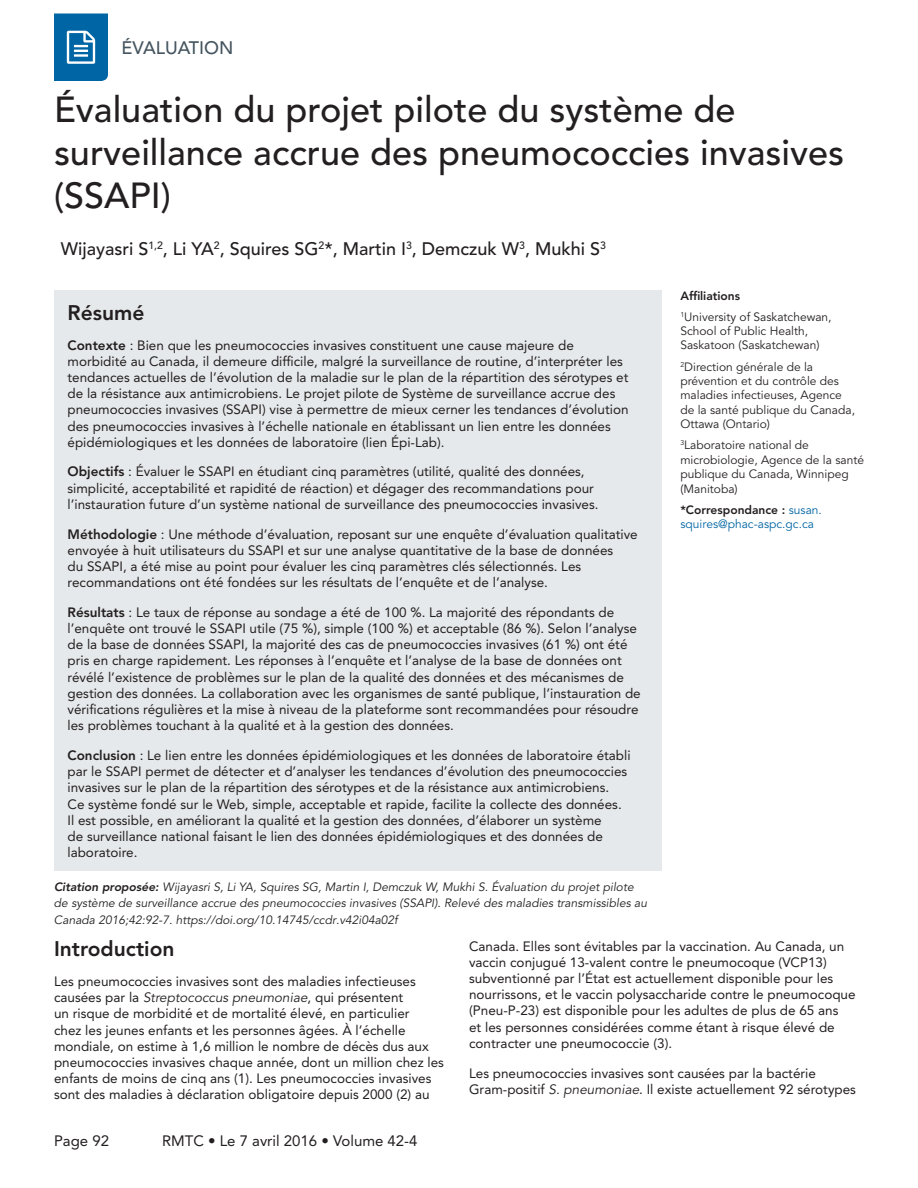
<style>
.page{position:relative;width:918px;height:1188px;background:#fff}
.page>*{position:absolute;margin:0;border:0;box-sizing:border-box;transform-origin:0 0}
.A_-_Title{font:500 36px/43.2px "Avenir LT Std";color:#231f20}
.A_-_H2{font:800 21px "Avenir LT Std";color:#231f20}
.A_-_Names{font:500 18px "Avenir LT Std";color:#231f20}
.t1{font:500 18px "Avenir LT Std";color:#45555f}
.Footer_-_Left__Page{font:15px "Avenir LT Std";color:#231f20}
.A_-_Body{font:13.5px/16.2px "Avenir LT Std";color:#231f20}
.A_-_Sidebar{font:12px/14.4px "Avenir LT Std";color:#231f20}
.A_-_Suggested_Citati{font:italic 12px/16.5px "Avenir LT Std";color:#231f20}
.A_-_Sidebar-2{font:12px/14.4px "Avenir LT Std";color:#0065a4}
.A_-_Sidebar-3{font:800 12px "Avenir LT Std";color:#231f20}
.s1{font-weight:800}
.s2{font-weight:800;color:#231f20}
.s3{font-style:italic}
</style>
<div class="page">
<svg style="left:54px;top:14px;width:54px;height:67px;background:#1c76ae"></svg>
<div style="left:54px;top:290px;width:608px;height:581px;background:#e6e9eb"></div>
<h3 class="t1" style="left:122px;top:37px;width:113px">ÉVALUATION</h3>
<p class="A_-_Title" style="left:54px;top:89px;width:792px">Évaluation du projet pilote du système de surveillance accrue des pneumococcies invasives (SSAPI)</p>
<p class="A_-_Names" style="left:61px;top:238px;width:547px">Wijayasri S<sup>1,2</sup>, Li YA<sup>2</sup>, Squires SG<sup>2</sup>*, Martin I<sup>3</sup>, Demczuk W<sup>3</sup>, Mukhi S<sup>3</sup></p>
<p class="A_-_H2" style="left:68px;top:300px;width:78px">Résumé</p>
<p class="A_-_Body" style="left:68px;top:337px;width:563px"><span class="s1">Contexte</span> : Bien que les pneumococcies invasives constituent une cause majeure de morbidité au Canada, il demeure difficile, malgré la surveillance de routine, d’interpréter les tendances actuelles de l’évolution de la maladie sur le plan de la répartition des sérotypes et de la résistance aux antimicrobiens. Le projet pilote de Système de surveillance accrue des pneumococcies invasives (SSAPI) vise à permettre de mieux cerner les tendances d’évolution des pneumococcies invasives à l’échelle nationale en établissant un lien entre les données épidémiologiques et les données de laboratoire (lien Épi-Lab).</p>
<p class="A_-_Body" style="left:68px;top:464px;width:533px"><span class="s1">Objectifs</span> : Évaluer le SSAPI en étudiant cinq paramètres (utilité, qualité des données, simplicité, acceptabilité et rapidité de réaction) et dégager des recommandations pour l’instauration future d’un système national de surveillance des pneumococcies invasives.</p>
<p class="A_-_Body" style="left:68px;top:526px;width:572px"><span class="s1">Méthodologie</span> : Une méthode d’évaluation, reposant sur une enquête d’évaluation qualitative envoyée à huit utilisateurs du SSAPI et sur une analyse quantitative de la base de données<br>du SSAPI, a été mise au point pour évaluer les cinq paramètres clés sélectionnés. Les recommandations ont été fondées sur les résultats de l’enquête et de l’analyse.</p>
<p class="A_-_Body" style="left:68px;top:604px;width:575px"><span class="s1">Résultats</span> : Le taux de réponse au sondage a été de 100 %. La majorité des répondants de l’enquête ont trouvé le SSAPI utile (75 %), simple (100 %) et acceptable (86 %). Selon l’analyse de la base de données SSAPI, la majorité des cas de pneumococcies invasives (61 %) ont été pris en charge rapidement. Les réponses à l’enquête et l’analyse de la base de données ont révélé l’existence de problèmes sur le plan de la qualité des données et des mécanismes de gestion des données. La collaboration avec les organismes de santé publique, l’instauration de vérifications régulières et la mise à niveau de la plateforme sont recommandées pour résoudre les problèmes touchant à la qualité et à la gestion des données.</p>
<p class="A_-_Body" style="left:68px;top:747px;width:565px"><span class="s1">Conclusion</span> : Le lien entre les données épidémiologiques et les données de laboratoire établi par le SSAPI permet de détecter et d’analyser les tendances d’évolution des pneumococcies invasives sur le plan de la répartition des sérotypes et de la résistance aux antimicrobiens.<br>Ce système fondé sur le Web, simple, acceptable et rapide, facilite la collecte des données.<br>Il est possible, en améliorant la qualité et la gestion des données, d’élaborer un système<br>de surveillance national faisant le lien des données épidémiologiques et des données de laboratoire.</p>
<p class="A_-_Suggested_Citati" style="left:54px;top:879px;width:595px"><span class="s1">Citation proposée:</span> Wijayasri S, Li YA, Squires SG, Martin I, Demczuk W, Mukhi S. Évaluation du projet pilote de système de surveillance accrue des pneumococcies invasives (SSAPI). Relevé des maladies transmissibles au<br>Canada 2016;42:92-7. https://doi.org/10.14745/ccdr.v42i04a02f</p>
<p class="A_-_Sidebar-3" style="left:680px;top:288px;width:61px">Affiliations</p>
<p class="A_-_Sidebar" style="left:680px;top:310px;width:153px"><sup>1</sup>University of Saskatchewan,<br>School of Public Health,<br>Saskatoon (Saskatchewan)</p>
<p class="A_-_Sidebar" style="left:680px;top:360px;width:176px"><sup>2</sup>Direction générale de la prévention et du contrôle des maladies infectieuses, Agence de la santé publique du Canada,<br>Ottawa (Ontario)</p>
<p class="A_-_Sidebar" style="left:680px;top:438px;width:185px"><sup>3</sup>Laboratoire national de microbiologie, Agence de la santé publique du Canada, Winnipeg (Manitoba)</p>
<p class="A_-_Sidebar-2" style="left:680px;top:503px;width:143px"><span class="s2">*Correspondance :</span> susan. squires@phac-aspc.gc.ca</p>
<p class="A_-_H2" style="left:54px;top:937px;width:122px">Introduction</p>
<p class="A_-_Body" style="left:54px;top:973px;width:391px">Les pneumococcies invasives sont des maladies infectieuses causées par la <span class="s3">Streptococcus pneumoniae</span>, qui présentent<br>un risque de morbidité et de mortalité élevé, en particulier<br>chez les jeunes enfants et les personnes âgées. À l’échelle mondiale, on estime à 1,6 million le nombre de décès dus aux pneumococcies invasives chaque année, dont un million chez les enfants de moins de cinq ans (1). Les pneumococcies invasives sont des maladies à déclaration obligatoire depuis 2000 (2) au</p>
<p class="Footer_-_Left__Page" style="left:54px;top:1133px;width:57px">Page 92</p>
<p class="Footer_-_Left__Page" style="left:162px;top:1133px;width:257px">RMTC • Le 7 avril 2016 • Volume 42-4</p>
<p class="A_-_Body" style="left:469px;top:938px;width:388px">Canada. Elles sont évitables par la vaccination. Au Canada, un vaccin conjugué 13-valent contre le pneumocoque (VCP13) subventionné par l’État est actuellement disponible pour les nourrissons, et le vaccin polysaccharide contre le pneumocoque (Pneu-P-23) est disponible pour les adultes de plus de 65 ans<br>et les personnes considérées comme étant à risque élevé de contracter une pneumococcie (3).</p>
<p class="A_-_Body" style="left:469px;top:1065px;width:388px">Les pneumococcies invasives sont causées par la bactérie<br>Gram-positif <span class="s3">S. pneumoniae</span>. Il existe actuellement 92 sérotypes</p>
</div>
